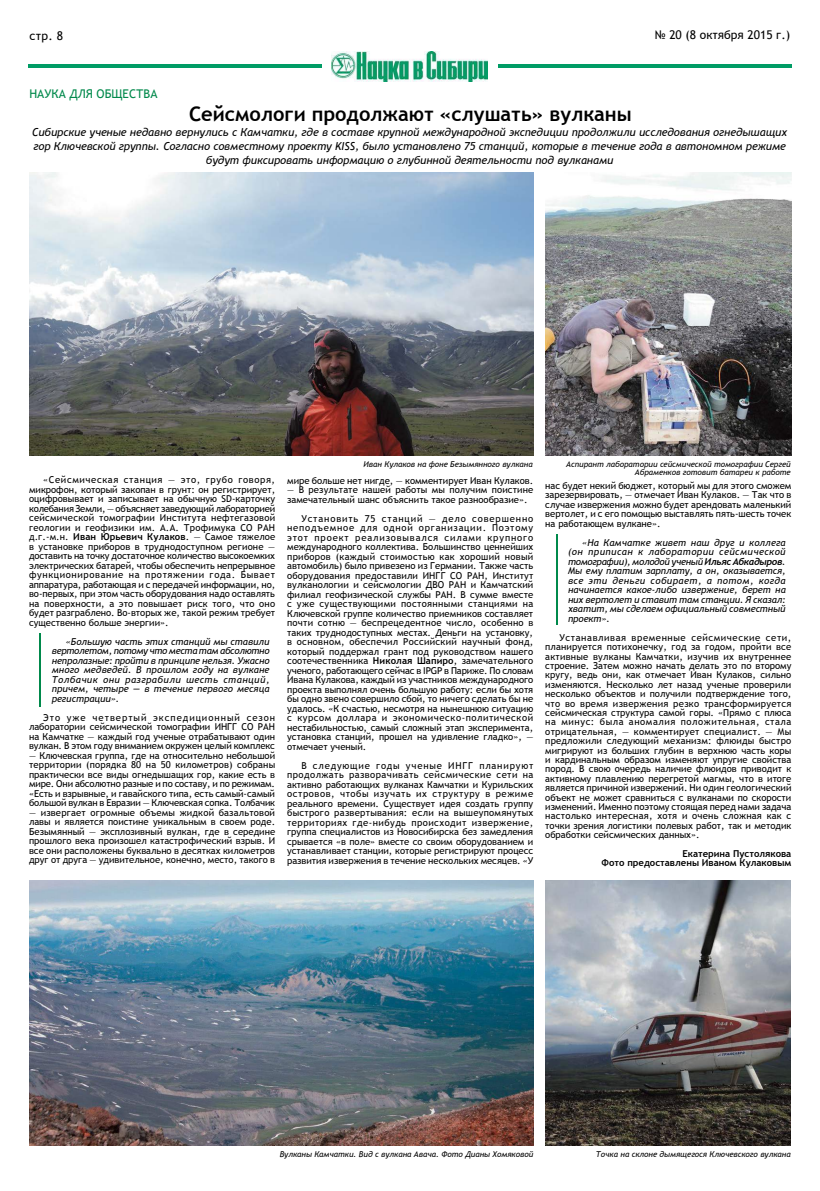
<style>
.page{position:relative;width:820px;height:1191px;background:#fff}
.page>*{position:absolute;margin:0;border:0;box-sizing:border-box;transform-origin:0 0}
.t1{font:700 20px "Trebuchet MS";color:#000}
.t2{font:12px "Trebuchet MS";color:#000}
.t3{font:12px "Trebuchet MS";color:#00894b}
.t4{font:italic 11px/14px "Trebuchet MS";color:#000;text-align:center}
.t5{font:9.5px/9.5px "Trebuchet MS";color:#000;text-align:justify}
.t6{font:italic 9.5px/9.5px "Trebuchet MS";color:#000;text-align:justify}
.t7{font:700 9.5px/9.4px "Trebuchet MS";color:#000;text-align:right}
.t8{font:italic 8px/8px "Trebuchet MS";color:#000;text-align:right}
.s1{font-weight:700}
.s2{font-family:"Trebuchet";font-weight:700}
</style>
<div class="page">
<hr style="left:28px;top:64px;width:293px;height:4px;background:#009c65">
<hr style="left:498px;top:64px;width:293px;height:4px;background:#009c65">
<img style="left:332px;top:51px;width:155px;height:30px">
<img style="left:545px;top:172px;width:246px;height:283px">
<img style="left:29px;top:172px;width:504px;height:283px">
<img style="left:29px;top:880px;width:504px;height:265px">
<img style="left:545px;top:880px;width:245px;height:265px">
<hr style="left:40px;top:633px;width:1px;height:73px;background:#00894b">
<hr style="left:556px;top:534px;width:1px;height:91px;background:#00894b">
<p class="t2" style="left:29px;top:28px;width:35px">стр. 8</p>
<p class="t2" style="left:654px;top:27px;width:137px">№ 20 (8 октября 2015 г.)</p>
<p class="t3" style="left:29px;top:86px;width:130px">НАУКА ДЛЯ ОБЩЕСТВА</p>
<p class="t4" style="left:32px;top:125px;width:756px">Сибирские ученые недавно вернулись с Камчатки, где в составе крупной международной экспедиции продолжили исследования огнедышащих гор Ключевской группы. Согласно совместному проекту KISS, было установлено 75 станций, которые в течение года в автономном режиме будут фиксировать информацию о глубинной деятельности под вулканами</p>
<h1 class="t1" style="left:189px;top:101px;width:444px">Сейсмологи продолжают «слушать» вулканы</h1>
<p class="t5" style="left:29px;top:475px;width:247px;text-indent:14px">«Сейсмическая станция — это, грубо говоря, микрофон, который закопан в грунт: он регистрирует, оцифровывает и записывает на обычную SD-карточку колебания Земли, — объясняет заведующий лабораторией сейсмической томографии Института нефтегазовой геологии и геофизики им. А.А. Трофимука СО РАН д.г.-м.н. <span class="s1">Иван Юрьевич Кулаков</span>. — Самое тяжелое в установке приборов в труднодоступном регионе — доставить на точку достаточное количество высокоемких электрических батарей, чтобы обеспечить непрерывное функционирование на протяжении года. Бывает аппаратура, работающая и с передачей информации, но, во-первых, при этом часть оборудования надо оставлять на поверхности, а это повышает риск того, что оно будет разграблено. Во-вторых же, такой режим требует существенно больше энергии».</p>
<p class="t6" style="left:52px;top:636px;width:219px;text-indent:14px">«Большую часть этих станций мы ставили вертолетом, потому что места там абсолютно непролазные: пройти в принципе нельзя. Ужасно много медведей. В прошлом году на вулкане Толбачик они разграбили шесть станций, причем, четыре — в течение первого месяца регистрации».</p>
<p class="t5" style="left:29px;top:712px;width:247px;text-indent:14px">Это уже четвертый экспедиционный сезон лаборатории сейсмической томографии ИНГГ СО РАН на Камчатке — каждый год ученые отрабатывают один вулкан. В этом году вниманием окружен целый комплекс</p>
<p class="t5" style="left:29px;top:750px;width:247px">— Ключевская группа, где на относительно небольшой территории (порядка 80 на 50 километров) собраны практически все виды огнедышащих гор, какие есть в мире. Они абсолютно разные и по составу, и по режимам. «Есть и взрывные, и гавайского типа, есть самый-самый большой вулкан в Евразии — Ключевская сопка. Толбачик</p>
<p class="t5" style="left:29px;top:807px;width:247px">— извергает огромные объемы жидкой базальтовой лавы и является поистине уникальным в своем роде.<br>Безымянный — эксплозивный вулкан, где в середине прошлого века произошел катастрофический взрыв. И все они расположены буквально в десятках километров друг от друга — удивительное, конечно, место, такого в</p>
<p class="t8" style="left:363px;top:460px;width:170px">Иван Кулаков на фоне Безымянного вулкана</p>
<p class="t5" style="left:287px;top:475px;width:247px">мире больше нет нигде, — комментирует Иван Кулаков.</p>
<p class="t5" style="left:287px;top:485px;width:247px">— В результате нашей работы мы получим поистине замечательный шанс объяснить такое разнообразие».</p>
<p class="t5" style="left:287px;top:513px;width:247px;text-indent:14px">Установить 75 станций — дело совершенно неподъемное для одной организации. Поэтому этот проект реализовывался силами крупного международного коллектива. Большинство ценнейших приборов (каждый стоимостью как хороший новый автомобиль) было привезено из Германии. Также часть оборудования предоставили ИНГГ СО РАН, Институт вулканологии и сейсмологии ДВО РАН и Камчатский филиал геофизической службы РАН. В сумме вместе с уже существующими постоянными станциями на Ключевской группе количество приемников составляет почти сотню — беспрецедентное число, особенно в таких труднодоступных местах. Деньги на установку, в основном, обеспечил Российский научный фонд, который поддержал грант под руководством нашего соотечественника <span class="s1">Николая Шапиро</span>, замечательного ученого, работающего сейчас в IPGP в Париже. По словам Ивана Кулакова, каждый из участников международного проекта выполнял очень большую работу: если бы хотя бы одно звено совершило сбой, то ничего сделать бы не удалось. «К счастью, несмотря на нынешнюю ситуацию с курсом доллара и экономическо-политической нестабильностью, самый сложный этап эксперимента, установка станций, прошел на удивление гладко», — отмечает ученый.</p>
<p class="t5" style="left:287px;top:760px;width:247px;text-indent:14px">В следующие годы ученые ИНГГ планируют продолжать разворачивать сейсмические сети на активно работающих вулканах Камчатки и Курильских островов, чтобы изучать их структуру в режиме реального времени. Существует идея создать группу быстрого развертывания: если на вышеупомянутых территориях где-нибудь происходит извержение, группа специалистов из Новосибирска без замедления срывается «в поле» вместе со своим оборудованием и устанавливает станции, которые регистрируют процесс развития извержения в течение нескольких месяцев. «У</p>
<p class="t8" style="left:566px;top:460px;width:226px">Аспирант лаборатории сейсмической томографии Сергей<br>Абраменков готовит батареи к работе</p>
<p class="t5" style="left:545px;top:480px;width:247px">нас будет некий бюджет, который мы для этого сможем зарезервировать, — отмечает Иван Кулаков. — Так что в случае извержения можно будет арендовать маленький вертолет, и с его помощью выставлять пять-шесть точек на работающем вулкане».</p>
<p class="t6" style="left:567px;top:538px;width:219px;text-indent:14px">«На Камчатке живет наш друг и коллега (он приписан к лаборатории сейсмической томографии), молодой ученый <span class="s2">Ильяс Абкадыров</span>.<br>Мы ему платим зарплату, а он, оказывается, все эти деньги собирает, а потом, когда начинается какое-либо извержение, берет на них вертолет и ставит там станции. Я сказал: хватит, мы сделаем официальный совместный проект».</p>
<p class="t5" style="left:545px;top:632px;width:247px;text-indent:14px">Устанавливая временные сейсмические сети, планируется потихонечку, год за годом, пройти все активные вулканы Камчатки, изучив их внутреннее строение. Затем можно начать делать это по второму кругу, ведь они, как отмечает Иван Кулаков, сильно изменяются. Несколько лет назад ученые проверили несколько объектов и получили подтверждение того, что во время извержения резко трансформируется сейсмическая структура самой горы. «Прямо с плюса на минус: была аномалия положительная, стала отрицательная, — комментирует специалист. — Мы предложили следующий механизм: флюиды быстро мигрируют из больших глубин в верхнюю часть коры и кардинальным образом изменяют упругие свойства пород. В свою очередь наличие флюидов приводит к активному плавлению перегретой магмы, что в итоге является причиной извержений. Ни один геологический объект не может сравниться с вулканами по скорости изменений. Именно поэтому стоящая перед нами задача настолько интересная, хотя и очень сложная как с точки зрения логистики полевых работ, так и методик обработки сейсмических данных».</p>
<p class="t7" style="left:601px;top:849px;width:191px">Екатерина Пустолякова<br>Фото предоставлены Иваном Кулаковым</p>
<p class="t8" style="left:279px;top:1150px;width:255px">Вулканы Камчатки. Вид с вулкана Авача. Фото Дианы Хомяковой</p>
<p class="t8" style="left:595px;top:1150px;width:196px">Точка на склоне дымящегося Ключевского вулкана</p>
</div>
